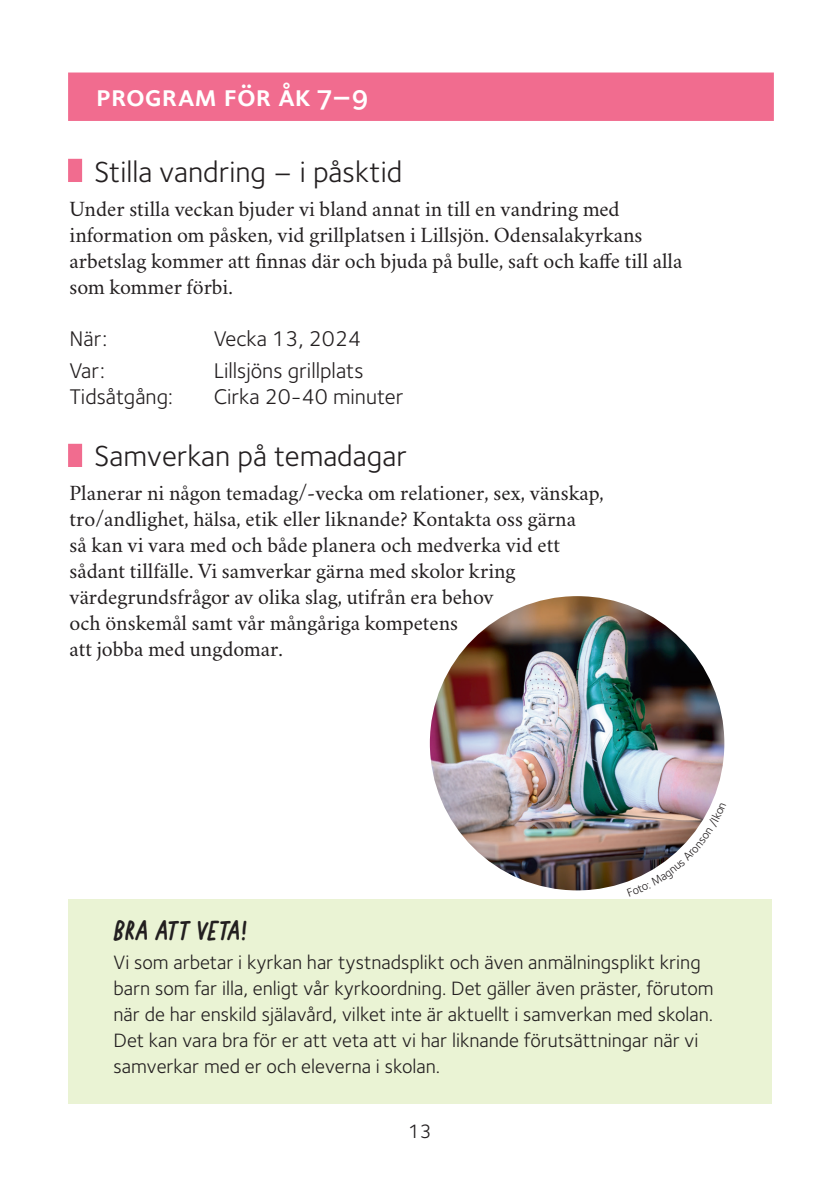
<style>
.page{position:relative;width:840px;height:1191px;background:#fff}
.page>*{position:absolute;margin:0;border:0;box-sizing:border-box;transform-origin:0 0}
.t1{font:30px "Foundry Sterling OT3";color:#231f20}
.t2{font:600 30px "Foundry Sterling OT3";color:#fff}
.t3{font:26px "Post Box";letter-spacing:.02em;color:#231f20}
.t4{font:22px/26px "Crimson Svk 2.0";color:#231f20}
.t5{font:22px "Foundry Sterling OT3";color:#231f20}
.t6{font:20px/26px "Foundry Sterling OT3";color:#231f20}
</style>
<div class="page">
<div style="left:68px;top:72px;width:705px;height:49px;background:#f16c8f;border:2px solid #f16c8f"></div>
<img style="left:429px;top:596px;width:295px;height:294px;border-radius:147px">
<div style="left:68px;top:159px;width:14px;height:23px;background:#f16c8f"></div>
<div style="left:68px;top:444px;width:14px;height:23px;background:#f16c8f"></div>
<div style="left:68px;top:900px;width:703px;height:204px;background:#eaf3d4"></div>
<img style="left:626px;top:802px;width:86px;height:80px">
<p class="t2" style="left:96px;top:72px;width:273px">program för åk 7–9</p>
<p class="t1" style="left:94px;top:150px;width:309px">Stilla vandring – i påsktid</p>
<p class="t4" style="left:69px;top:195px;width:614px">Under stilla veckan bjuder vi bland annat in till en vandring med information om påsken, vid grillplatsen i Lillsjön. Odensalakyrkans arbetslag kommer att finnas där och bjuda på bulle, saft och kaffe till alla som kommer förbi.</p>
<p class="t5" style="left:69px;top:323px;width:39px">När:</p>
<p class="t5" style="left:213px;top:323px;width:149px">Vecka 13, 2024</p>
<p class="t5" style="left:69px;top:354px;width:37px">Var:</p>
<p class="t5" style="left:213px;top:354px;width:151px">Lillsjöns grillplats</p>
<p class="t5" style="left:69px;top:380px;width:105px">Tidsåtgång:</p>
<p class="t5" style="left:213px;top:380px;width:191px">Cirka 20-40 minuter</p>
<p class="t1" style="left:94px;top:434px;width:314px">Samverkan på temadagar</p>
<p class="t4" style="left:69px;top:479px;width:535px">Planerar ni någon temadag/-vecka om relationer, sex, vänskap, tro/andlighet, hälsa, etik eller liknande? Kontakta oss gärna<br>så kan vi vara med och både planera och medverka vid ett sådant tillfälle. Vi samverkar gärna med skolor kring värdegrundsfrågor av olika slag, utifrån era behov<br>och önskemål samt vår mångåriga kompetens<br>att jobba med ungdomar.</p>
<p class="t3" style="left:113px;top:911px;width:135px">BRA ATT VETA!</p>
<p class="t6" style="left:113px;top:947px;width:601px">Vi som arbetar i kyrkan har tystnadsplikt och även anmälningsplikt kring barn som far illa, enligt vår kyrkoordning. Det gäller även präster, förutom när de har enskild själavård, vilket inte är aktuellt i samverkan med skolan.<br>Det kan vara bra för er att veta att vi har liknande förutsättningar när vi samverkar med er och eleverna i skolan.</p>
<p class="t6" style="left:408px;top:1117px;width:25px">13</p>
</div>
